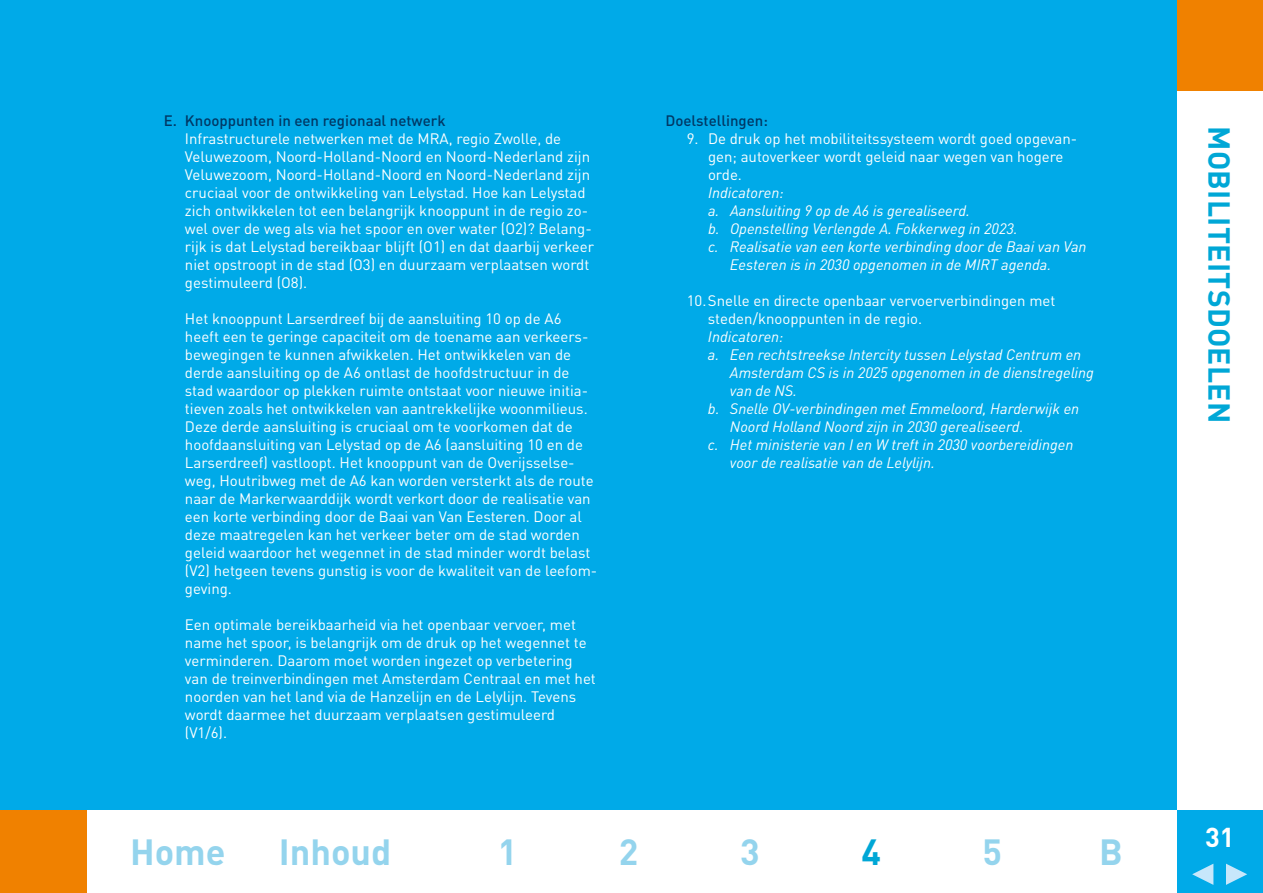
<style>
.page{position:relative;width:1263px;height:893px;background:#fff}
.page>*{position:absolute;margin:0;border:0;box-sizing:border-box;transform-origin:0 0}
.t1{font:700 36px "DIN Pro";color:#94d4ed}
.t2{font:700 36px "DIN Pro";color:#00a7d6}
.t3{font:700 30px "DIN Pro";letter-spacing:.01em;color:#00a7d6}
.t4{font:700 27px "DIN Pro";color:#fff}
.t5{font:15px/18px "DIN Pro";color:#fff}
.t6{font:italic 15px "DIN Pro";color:#fff}
.t7{font:500 15px "DIN Pro";color:#003865}
</style>
<div class="page">
<div style="left:1177px;top:810px;width:86px;height:83px;background:#00aae8"></div>
<svg style="left:1226px;top:864px;width:21px;height:21px"></svg>
<svg style="left:1192px;top:864px;width:21px;height:21px"></svg>
<div style="left:1169px;top:0;width:94px;height:90px;background:#f08100"></div>
<div style="left:0;top:0;width:1177px;height:893px;background:#00aae8"></div>
<div style="left:86px;top:810px;width:1091px;height:83px;background:#fff"></div>
<div style="left:0;top:810px;width:86px;height:83px;background:#f08100"></div>
<p class="t7" style="left:164px;top:109px;width:283px">E. Knooppunten in een regionaal netwerk</p>
<p class="t5" style="left:185px;top:128px;width:411px">Infrastructurele netwerken met de MRA, regio Zwolle, de Veluwezoom, Noord-Holland-Noord en Noord-Nederland zijn Veluwezoom, Noord-Holland-Noord en Noord-Nederland zijn cruciaal voor de ontwikkeling van Lelystad. Hoe kan Lelystad zich ontwikkelen tot een belangrijk knooppunt in de regio zo&shy;wel over de weg als via het spoor en over water (O2)? Belang&shy;rijk is dat Lelystad bereikbaar blijft (O1) en dat daarbij verkeer niet opstroopt in de stad (O3) en duurzaam verplaatsen wordt gestimuleerd (O8).</p>
<p class="t5" style="left:185px;top:308px;width:414px">Het knooppunt Larserdreef bij de aansluiting 10 op de A6 heeft een te geringe capaciteit om de toename aan verkeers&shy;bewegingen te kunnen afwikkelen. Het ontwikkelen van de derde aansluiting op de A6 ontlast de hoofdstructuur in de stad waardoor op plekken ruimte ontstaat voor nieuwe initia&shy;tieven zoals het ontwikkelen van aantrekkelijke woonmilieus.<br>Deze derde aansluiting is cruciaal om te voorkomen dat de hoofdaansluiting van Lelystad op de A6 (aansluiting 10 en de Larserdreef) vastloopt. Het knooppunt van de Overijsselse&shy;weg, Houtribweg met de A6 kan worden versterkt als de route naar de Markerwaarddijk wordt verkort door de realisatie van een korte verbinding door de Baai van Van Eesteren. Door al deze maatregelen kan het verkeer beter om de stad worden geleid waardoor het wegennet in de stad minder wordt belast (V2) hetgeen tevens gunstig is voor de kwaliteit van de leefom&shy;geving.</p>
<p class="t5" style="left:185px;top:614px;width:412px">Een optimale bereikbaarheid via het openbaar vervoer, met name het spoor, is belangrijk om de druk op het wegennet te verminderen. Daarom moet worden ingezet op verbetering van de treinverbindingen met Amsterdam Centraal en met het noorden van het land via de Hanzelijn en de Lelylijn. Tevens wordt daarmee het duurzaam verplaatsen gestimuleerd (V1/6).</p>
<p class="t7" style="left:665px;top:109px;width:104px">Doelstellingen:</p>
<p class="t5" style="left:708px;top:128px;width:371px;text-indent:-21px">9. De druk op het mobiliteitssysteem wordt goed opgevan&shy;gen; autoverkeer wordt geleid naar wegen van hogere orde.</p>
<p class="t6" style="left:708px;top:181px;width:77px">Indicatoren:</p>
<p class="t6" style="left:708px;top:199px;width:264px">a. Aansluiting 9 op de A6 is gerealiseerd.</p>
<p class="t6" style="left:708px;top:217px;width:311px">b. Openstelling Verlengde A. Fokkerweg in 2023.</p>
<p class="t6" style="left:708px;top:235px;width:380px">c. Realisatie van een korte verbinding door de Baai van Van</p>
<p class="t6" style="left:730px;top:253px;width:323px">Eesteren is in 2030 opgenomen in de MIRT agenda.</p>
<p class="t5" style="left:708px;top:290px;width:349px;text-indent:-21px">10.Snelle en directe openbaar vervoerverbindingen met steden/knooppunten in de regio.</p>
<p class="t6" style="left:708px;top:325px;width:77px">Indicatoren:</p>
<p class="t6" style="left:708px;top:343px;width:375px">a. Een rechtstreekse Intercity tussen Lelystad Centrum en</p>
<p class="t6" style="left:730px;top:361px;width:365px">Amsterdam CS is in 2025 opgenomen in de dienstregeling</p>
<p class="t6" style="left:730px;top:379px;width:69px">van de NS.</p>
<p class="t6" style="left:708px;top:397px;width:373px">b. Snelle OV-verbindingen met Emmeloord, Harderwijk en</p>
<p class="t6" style="left:730px;top:415px;width:295px">Noord Holland Noord zijn in 2030 gerealiseerd.</p>
<p class="t6" style="left:708px;top:433px;width:367px">c. Het ministerie van I en W treft in 2030 voorbereidingen</p>
<p class="t6" style="left:730px;top:451px;width:206px">voor de realisatie van de Lelylijn.</p>
<h1 class="t1" style="left:130px;top:822px;width:97px">Home</h1>
<h1 class="t1" style="left:279px;top:822px;width:114px">Inhoud</h1>
<h1 class="t1" style="left:498px;top:822px;width:21px">1</h1>
<h1 class="t1" style="left:619px;top:822px;width:21px">2</h1>
<h1 class="t1" style="left:740px;top:822px;width:21px">3</h1>
<h1 class="t2" style="left:861px;top:822px;width:21px">4</h1>
<h1 class="t1" style="left:982px;top:822px;width:21px">5</h1>
<h1 class="t1" style="left:1099px;top:822px;width:25px">B</h1>
<h2 class="t3" style="left:1244px;top:126px;width:299px;rotate:90deg">MOBILITEITSDOELEN</h2>
<h3 class="t4" style="left:1205px;top:815px;width:31px">31</h3>
</div>
